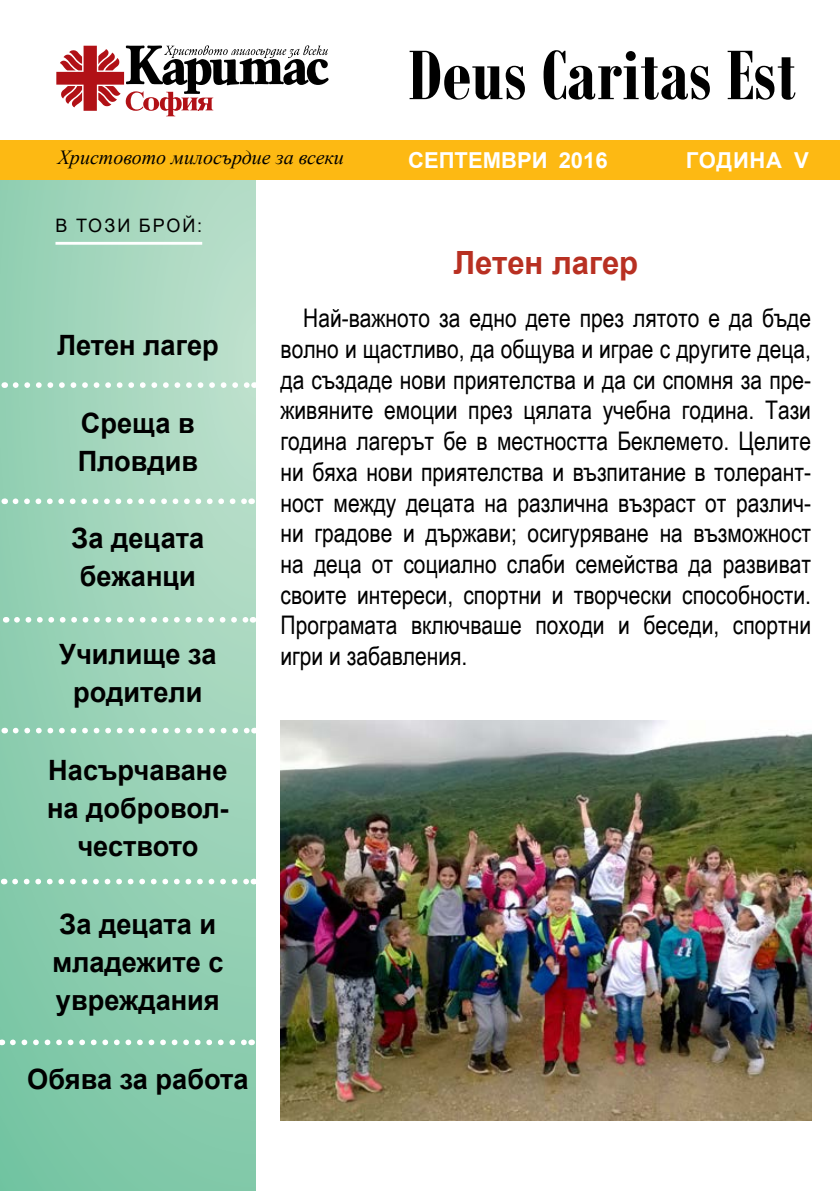
<style>
.page{position:relative;width:840px;height:1191px;background:#fff}
.page>*{position:absolute;margin:0;border:0;box-sizing:border-box;transform-origin:0 0}
.t1{font:700 76px "Bodoni MT Condensed";color:#000}
.t2{font:700 32px "Arial";color:#b83022}
.t3{font:700 28px/38px "Arial";color:#000}
.t4{font:25.6px/30.8px "Arial Narrow";color:#000;text-align:justify}
.t5{font:700 22px "Arial";color:#fff}
.t6{font:italic 20px "Times New Roman";color:#000}
.t7{font:18.6px "Arial";letter-spacing:.115em;color:#000}
</style>
<div class="page">
<svg style="left:0;top:179px;width:255px;height:1012px;background:#98d1b6"></svg>
<div style="left:0;top:140px;width:839px;height:39px;background:#fdb913"></div>
<svg style="left:56px;top:45px;width:272px;height:71px"></svg>
<hr style="left:55px;top:242px;width:147px;height:3px;background:#fff">
<svg style="left:15px;top:498px;width:230px;height:6px"></svg>
<svg style="left:16px;top:382px;width:232px;height:6px"></svg>
<svg style="left:16px;top:727px;width:232px;height:6px"></svg>
<svg style="left:17px;top:617px;width:236px;height:5px"></svg>
<svg style="left:15px;top:878px;width:232px;height:6px"></svg>
<svg style="left:13px;top:1039px;width:232px;height:6px"></svg>
<img style="left:281px;top:720px;width:529px;height:400px">
<h1 class="t1" style="left:408px;top:29px;width:389px">Deus Caritas Est</h1>
<p class="t6" style="left:58px;top:144px;width:287px">Христовото милосърдие за всеки</p>
<p class="t5" style="left:408px;top:145px;width:201px">СЕПТЕМВРИ 2016</p>
<p class="t5" style="left:685px;top:145px;width:124px">Година V</p>
<p class="t7" style="left:55px;top:213px;width:148px">В този брой:</p>
<p class="t3" style="left:57px;top:326px;width:163px">Летен лагер</p>
<p class="t3" style="left:78px;top:404px;width:122px">Среща в<br>Пловдив</p>
<p class="t3" style="left:71px;top:520px;width:134px">За децата бежанци</p>
<p class="t3" style="left:59px;top:635px;width:159px;text-align:center">Училище за родители</p>
<p class="t3" style="left:47px;top:751px;width:183px;text-align:center">Насърчаване на добровол&shy;чеството</p>
<p class="t3" style="left:52px;top:905px;width:173px">За децата и младежите с увреждания</p>
<p class="t3" style="left:27px;top:1060px;width:222px">Обява за работа</p>
<p class="t2" style="left:453px;top:240px;width:186px">Летен лагер</p>
<p class="t4" style="left:280px;top:302px;width:532px;text-indent:23px">Най-важното за едно дете през лятото е да бъде волно и щастливо, да общува и играе с другите деца, да създаде нови приятелства и да си спомня за пре&shy;живяните емоции през цялата учебна година. Тази година лагерът бе в местността Беклемето. Целите ни бяха нови приятелства и възпитание в толерант&shy;ност между децата на различна възраст от различ&shy;ни градове и държави; осигуряване на възможност на деца от социално слаби семейства да развиват своите интереси, спортни и творчески способности.<br>Програмата включваше походи и беседи, спортни игри и забавления.</p>
</div>
